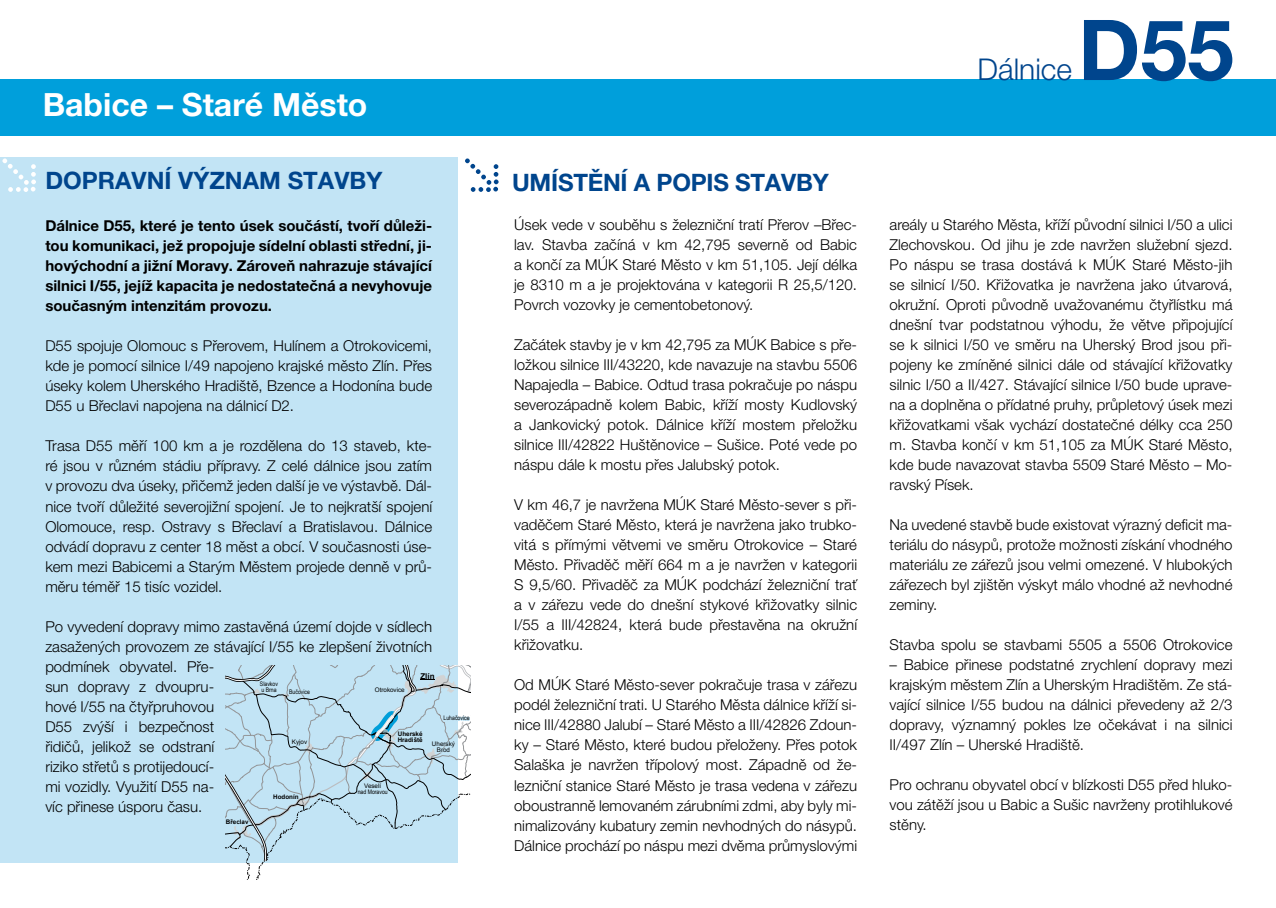
<style>
.page{position:relative;width:1276px;height:908px;background:#fff}
.page>*{position:absolute;margin:0;border:0;box-sizing:border-box;transform-origin:0 0}
.t1{font:700 84px "Helvetica Neue LT Pro";color:#00458d}
.t2{font:700 32px "Helvetica Neue LT Pro";color:#fff}
.t3{font:300 30px "Helvetica Neue LT Pro";color:#00458d}
.t4{font:700 24px "Helvetica Neue LT Pro";color:#00458d}
.t5{font:300 15px/20px "Helvetica Neue LT Pro";color:#000;text-align:justify}
.t6{font:700 15px/20px "Helvetica Neue LT Pro";color:#000;text-align:justify}
.t7{font:700 8px "Arial";color:#000}
.t8{font:6.2px/6.4px "Arial Narrow";color:#000}
.t9{font:6.2px/6.4px "Arial";color:#000;text-align:center}
.t10{font:700 6.2px/6.4px "Arial";color:#000}
</style>
<div class="page">
<div style="left:0;top:79px;width:1276px;height:57px;background:#009fdb"></div>
<div style="left:0;top:157px;width:457px;height:705px;background:#c2e4f5"></div>
<svg style="left:465px;top:158px;width:33px;height:34px"></svg>
<svg style="left:2px;top:158px;width:34px;height:34px"></svg>
<svg style="left:226px;top:665px;width:245px;height:198px"></svg>
<h2 class="t2" style="left:43px;top:85px;width:326px">Babice – Staré Město</h2>
<h3 class="t4" style="left:45px;top:166px;width:338px">DOPRAVNÍ VÝZNAM STAVBY</h3>
<p class="t6" style="left:45px;top:215px;width:388px">Dálnice D55, které je tento úsek součástí, tvoří důleži&shy;tou komunikaci, jež propojuje sídelní oblasti střední, ji&shy;hovýchodní a jižní Moravy. Zároveň nahrazuje stávající silnici I/55, jejíž kapacita je nedostatečná a nevyhovuje současným intenzitám provozu.</p>
<p class="t5" style="left:45px;top:335px;width:388px">D55 spojuje Olomouc s Přerovem, Hulínem a Otrokovicemi, kde je pomocí silnice I/49 napojeno krajské město Zlín. Přes úseky kolem Uherského Hradiště, Bzence a Hodonína bude D55 u Břeclavi napojena na dálnicí D2.</p>
<p class="t5" style="left:45px;top:435px;width:388px">Trasa D55 měří 100 km a je rozdělena do 13 staveb, kte&shy;ré jsou v různém stádiu přípravy. Z celé dálnice jsou zatím v provozu dva úseky, přičemž jeden další je ve výstavbě. Dál&shy;nice tvoří důležité severojižní spojení. Je to nejkratší spojení Olomouce, resp. Ostravy s Břeclaví a Bratislavou. Dálnice odvádí dopravu z center 18 měst a obcí. V současnosti úse&shy;kem mezi Babicemi a Starým Městem projede denně v prů&shy;měru téměř 15 tisíc vozidel.</p>
<p class="t5" style="left:45px;top:615px;width:388px;text-align:left">Po vyvedení dopravy mimo zastavěná území dojde v sídlech zasažených provozem ze stávající I/55 ke zlepšení životních podmínek obyvatel. Pře-<br>sun dopravy z dvoupru-<br>hové I/55 na čtyřpruhovou<br>D55 zvýší i bezpečnost<br>řidičů, jelikož se odstraní<br>riziko střetů s protijedoucí-<br>mi vozidly. Využití D55 na-<br>víc přinese úsporu času.</p>
<p class="t7" style="left:420px;top:670px;width:16px">Zlín</p>
<p class="t8" style="left:260px;top:680px;width:19px">Slavkov u Brna</p>
<p class="t9" style="left:375px;top:686px;width:31px">Otrokovice</p>
<p class="t10" style="left:398px;top:730px;width:27px">Uherské<br>Hradiště</p>
<p class="t8" style="left:289px;top:688px;width:22px">Bučovice</p>
<p class="t8" style="left:443px;top:714px;width:27px">Luhačovice</p>
<p class="t9" style="left:292px;top:738px;width:17px">Kyjov</p>
<p class="t9" style="left:432px;top:740px;width:24px">Uherský<br>Brod</p>
<p class="t9" style="left:364px;top:782px;width:19px">Veselí</p>
<p class="t8" style="left:358px;top:788px;width:32px">nad Moravou</p>
<p class="t10" style="left:273px;top:793px;width:27px">Hodonín</p>
<p class="t10" style="left:226px;top:818px;width:24px">Břeclav</p>
<h3 class="t3" style="left:977px;top:51px;width:96px">Dálnice</h3>
<h1 class="t1" style="left:1078px;top:-2px;width:157px">D55</h1>
<h3 class="t4" style="left:512px;top:167px;width:318px">UMÍSTĚNÍ A POPIS STAVBY</h3>
<p class="t5" style="left:514px;top:214px;width:344px">Úsek vede v souběhu s železniční tratí Přerov –Břec&shy;lav. Stavba začíná v km 42,795 severně od Babic a končí za MÚK Staré Město v km 51,105. Její délka je 8310 m a je projektována v kategorii R 25,5/120.<br>Povrch vozovky je cementobetonový.</p>
<p class="t5" style="left:514px;top:334px;width:344px">Začátek stavby je v km 42,795 za MÚK Babice s pře&shy;ložkou silnice III/43220, kde navazuje na stavbu 5506<br>Napajedla – Babice. Odtud trasa pokračuje po náspu severozápadně kolem Babic, kříží mosty Kudlovský a Jankovický potok. Dálnice kříží mostem přeložku silnice III/42822 Huštěnovice – Sušice. Poté vede po náspu dále k mostu přes Jalubský potok.</p>
<p class="t5" style="left:514px;top:494px;width:344px">V km 46,7 je navržena MÚK Staré Město-sever s při&shy;vaděčem Staré Město, která je navržena jako trubko&shy;vitá s přímými větvemi ve směru Otrokovice – Staré Město. Přivaděč měří 664 m a je navržen v kategorii S 9,5/60. Přivaděč za MÚK podchází železniční trať a v zářezu vede do dnešní stykové křižovatky silnic I/55 a III/42824, která bude přestavěna na okružní křižovatku.</p>
<p class="t5" style="left:514px;top:674px;width:344px">Od MÚK Staré Město-sever pokračuje trasa v zářezu podél železniční trati. U Starého Města dálnice kříží si&shy;nice III/42880 Jalubí – Staré Město a III/42826 Zdoun&shy;ky – Staré Město, které budou přeloženy. Přes potok Salaška je navržen třípolový most. Západně od že&shy;lezniční stanice Staré Město je trasa vedena v zářezu oboustranně lemovaném zárubními zdmi, aby byly mi&shy;nimalizovány kubatury zemin nevhodných do násypů.<br>Dálnice prochází po náspu mezi dvěma průmyslovými</p>
<p class="t5" style="left:889px;top:214px;width:344px">areály u Starého Města, kříží původní silnici I/50 a ulici Zlechovskou. Od jihu je zde navržen služební sjezd.<br>Po náspu se trasa dostává k MÚK Staré Město-jih se silnicí I/50. Křižovatka je navržena jako útvarová, okružní. Oproti původně uvažovanému čtyřlístku má dnešní tvar podstatnou výhodu, že větve připojující se k silnici I/50 ve směru na Uherský Brod jsou při&shy;pojeny ke zmíněné silnici dále od stávající křižovatky silnic I/50 a II/427. Stávající silnice I/50 bude uprave&shy;na a doplněna o přídatné pruhy, průpletový úsek mezi křižovatkami však vychází dostatečné délky cca 250 m. Stavba končí v km 51,105 za MÚK Staré Město, kde bude navazovat stavba 5509 Staré Město – Mo&shy;ravský Písek.</p>
<p class="t5" style="left:889px;top:514px;width:344px">Na uvedené stavbě bude existovat výrazný deficit ma&shy;teriálu do násypů, protože možnosti získání vhodného materiálu ze zářezů jsou velmi omezené. V hlubokých zářezech byl zjištěn výskyt málo vhodné až nevhodné zeminy.</p>
<p class="t5" style="left:889px;top:634px;width:344px">Stavba spolu se stavbami 5505 a 5506 Otrokovice</p>
<p class="t5" style="left:889px;top:654px;width:344px">– Babice přinese podstatné zrychlení dopravy mezi krajským městem Zlín a Uherským Hradištěm. Ze stá&shy;vající silnice I/55 budou na dálnici převedeny až 2/3 dopravy, významný pokles lze očekávat i na silnici II/497 Zlín – Uherské Hradiště.</p>
<p class="t5" style="left:889px;top:774px;width:344px">Pro ochranu obyvatel obcí v blízkosti D55 před hluko&shy;vou zátěží jsou u Babic a Sušic navrženy protihlukové stěny.</p>
</div>
